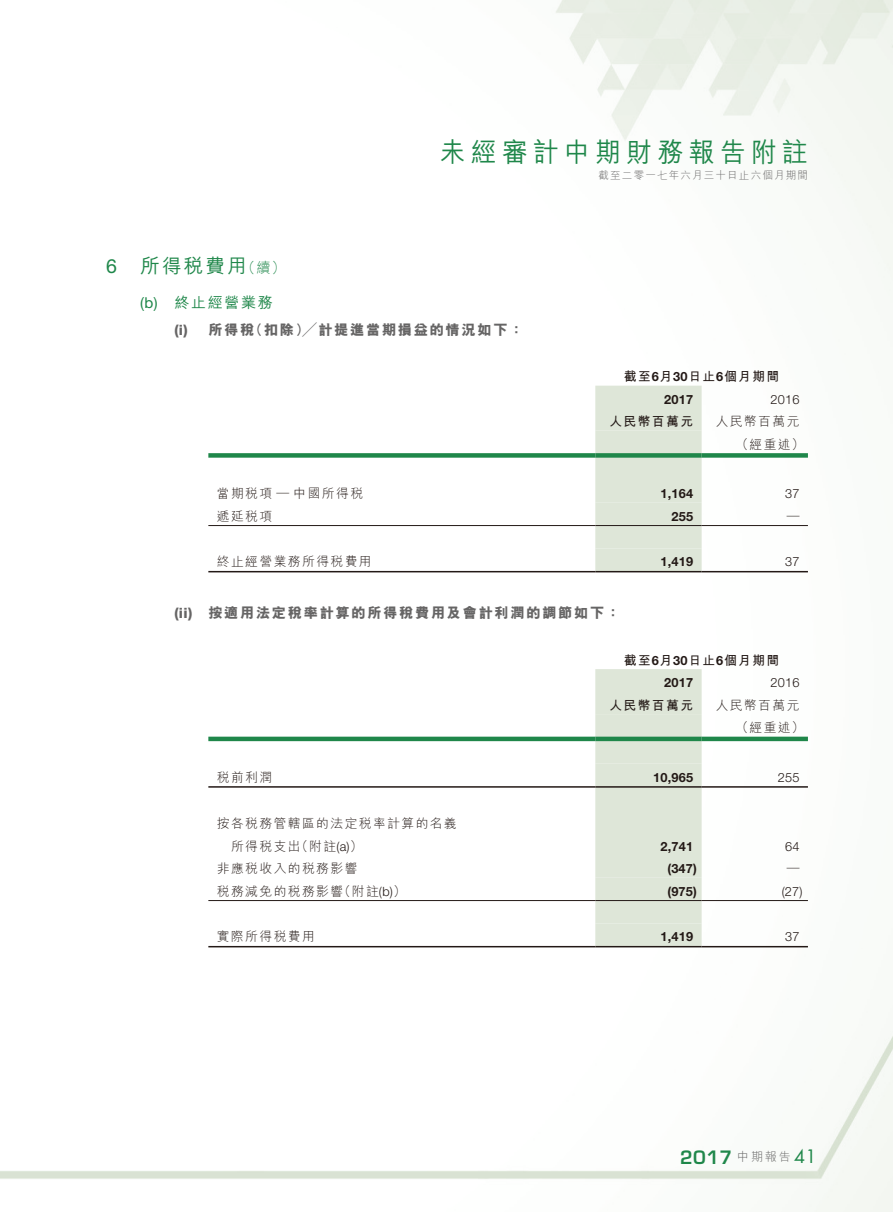
<style>
.page{position:relative;width:893px;height:1212px;background:#fff}
.page>*{position:absolute;margin:0;border:0;box-sizing:border-box;transform-origin:0 0}
.t1{font:500 27px "M Hei HK";letter-spacing:.215em;color:#1f874a;scale:.95 1}
.t2{font:500 19.5px "M Hei HK";letter-spacing:.115em;color:#1f874a}
.t3{font:600 18px "Eurostile";color:#1f874a}
.t4{font:500 15px "M Hei HK";letter-spacing:.115em;color:#1f874a}
.t5{font:800 14.25px "M Hei HK";letter-spacing:.115em;color:#666565}
.t6{font:300 12.75px/22.5px "M Hei HK";letter-spacing:.115em;color:#231916}
.t7{font:700 12.75px "Helvetica Neue";letter-spacing:.015em;color:#231916}
.t8{font:700 12.75px "M Hei HK";letter-spacing:.115em;color:#231916}
.t9{font:300 12.75px "Helvetica Neue";letter-spacing:.015em;color:#231916}
.t10{font:300 10.5px "M Hei HK";letter-spacing:.115em;color:#666565}
.s1{font-family:"Helvetica Neue";font-weight:400}
.s2{font-weight:300;font-size:14.25px}
.s3{font-family:"Helvetica Neue"}
.s4{font-family:"M Hei HK";font-weight:300;font-size:12px;color:#666565}
.s5{font-family:"Futura";font-weight:400}
</style>
<div class="page">
<img style="left:0;top:0;width:893px;height:1212px">
<div style="left:595px;top:386px;width:107px;height:185px;background:#dee6d8"></div>
<hr style="left:208px;top:525px;width:387px;height:1px;background:#231916">
<hr style="left:595px;top:525px;width:107px;height:1px;background:#231916">
<hr style="left:702px;top:525px;width:106px;height:1px;background:#231916">
<hr style="left:208px;top:571px;width:387px;height:1px;background:#231916">
<hr style="left:595px;top:571px;width:107px;height:1px;background:#231916">
<hr style="left:702px;top:571px;width:106px;height:1px;background:#231916">
<div style="left:208px;top:453px;width:387px;height:5px;background:#1f874a"></div>
<div style="left:595px;top:453px;width:107px;height:5px;background:#1f874a"></div>
<div style="left:702px;top:453px;width:106px;height:5px;background:#1f874a"></div>
<div style="left:595px;top:669px;width:107px;height:277px;background:#dee6d8"></div>
<hr style="left:208px;top:786px;width:387px;height:2px;background:#231916">
<hr style="left:595px;top:786px;width:107px;height:2px;background:#231916">
<hr style="left:702px;top:786px;width:106px;height:2px;background:#231916">
<hr style="left:208px;top:900px;width:387px;height:1px;background:#231916">
<hr style="left:595px;top:900px;width:107px;height:1px;background:#231916">
<hr style="left:702px;top:900px;width:106px;height:1px;background:#231916">
<hr style="left:208px;top:737px;width:387px;height:4px;background:#1f874a">
<hr style="left:595px;top:737px;width:107px;height:4px;background:#1f874a">
<hr style="left:702px;top:737px;width:106px;height:4px;background:#1f874a">
<hr style="left:208px;top:946px;width:387px;height:1px;background:#231916">
<hr style="left:595px;top:946px;width:107px;height:1px;background:#231916">
<hr style="left:702px;top:946px;width:106px;height:1px;background:#231916">
<h1 class="t1" style="left:440px;top:133px;width:389px">未經審計中期財務報告附註</h1>
<h2 class="t2" style="left:106px;top:251px;width:181px"><span class="s1">6</span> 所得稅費用<span class="s2">（續）</span></h2>
<p class="t4" style="left:140px;top:291px;width:134px"><span class="s1">(b)</span> 終止經營業務</p>
<p class="t5" style="left:174px;top:320px;width:351px"><span class="s3">(i)</span> 所得稅（扣除）╱計提進當期損益的情況如下：</p>
<p class="t10" style="left:599px;top:168px;width:211px">截至二零一七年六月三十日止六個月期間</p>
<p class="t8" style="left:624px;top:367px;width:157px">截至<span class="s3">6</span>月<span class="s3">30</span>日止<span class="s3">6</span>個月期間</p>
<p class="t7" style="left:664px;top:391px;width:30px">2017</p>
<p class="t9" style="left:770px;top:391px;width:30px">2016</p>
<p class="t8" style="left:609px;top:412px;width:85px">人民幣百萬元</p>
<p class="t6" style="left:736px;top:410px;width:70px;text-indent:-20px">人民幣百萬元（經重述）</p>
<p class="t6" style="left:217px;top:482px;width:148px">當期稅項 — 中國所得稅</p>
<p class="t7" style="left:660px;top:486px;width:34px">1,164</p>
<p class="t9" style="left:785px;top:486px;width:16px">37</p>
<p class="t6" style="left:217px;top:504px;width:57px">遞延稅項</p>
<p class="t7" style="left:671px;top:508px;width:23px">255</p>
<p class="t6" style="left:787px;top:504px;width:14px">—</p>
<p class="t6" style="left:217px;top:550px;width:156px">終止經營業務所得稅費用</p>
<p class="t7" style="left:660px;top:554px;width:34px">1,419</p>
<p class="t9" style="left:785px;top:554px;width:16px">37</p>
<p class="t5" style="left:174px;top:603px;width:447px"><span class="s3">(ii)</span> 按適用法定稅率計算的所得稅費用及會計利潤的調節如下：</p>
<p class="t8" style="left:624px;top:650px;width:157px">截至<span class="s3">6</span>月<span class="s3">30</span>日止<span class="s3">6</span>個月期間</p>
<p class="t7" style="left:664px;top:674px;width:30px">2017</p>
<p class="t9" style="left:770px;top:675px;width:30px">2016</p>
<p class="t8" style="left:609px;top:695px;width:85px">人民幣百萬元</p>
<p class="t6" style="left:736px;top:693px;width:70px;text-indent:-20px">人民幣百萬元（經重述）</p>
<p class="t6" style="left:217px;top:765px;width:57px">稅前利潤</p>
<p class="t7" style="left:653px;top:769px;width:41px">10,965</p>
<p class="t9" style="left:778px;top:769px;width:23px">255</p>
<p class="t6" style="left:217px;top:812px;width:242px">按各稅務管轄區的法定稅率計算的名義　所得稅支出（附註<span class="s3">(a)</span>）</p>
<p class="t7" style="left:660px;top:838px;width:34px">2,741</p>
<p class="t9" style="left:785px;top:838px;width:16px">64</p>
<p class="t6" style="left:217px;top:857px;width:142px">非應稅收入的稅務影響</p>
<p class="t7" style="left:667px;top:861px;width:31px">(347)</p>
<p class="t6" style="left:787px;top:857px;width:14px">—</p>
<p class="t6" style="left:217px;top:879px;width:191px">稅務減免的稅務影響（附註<span class="s3">(b)</span>）</p>
<p class="t7" style="left:667px;top:883px;width:31px">(975)</p>
<p class="t9" style="left:782px;top:883px;width:22px">(27)</p>
<p class="t6" style="left:217px;top:925px;width:99px">實際所得稅費用</p>
<p class="t7" style="left:660px;top:929px;width:34px">1,419</p>
<p class="t9" style="left:785px;top:929px;width:16px">37</p>
<h3 class="t3" style="left:680px;top:1145px;width:138px">2017 <span class="s4">中期報告</span> <span class="s5">41</span></h3>
</div>
